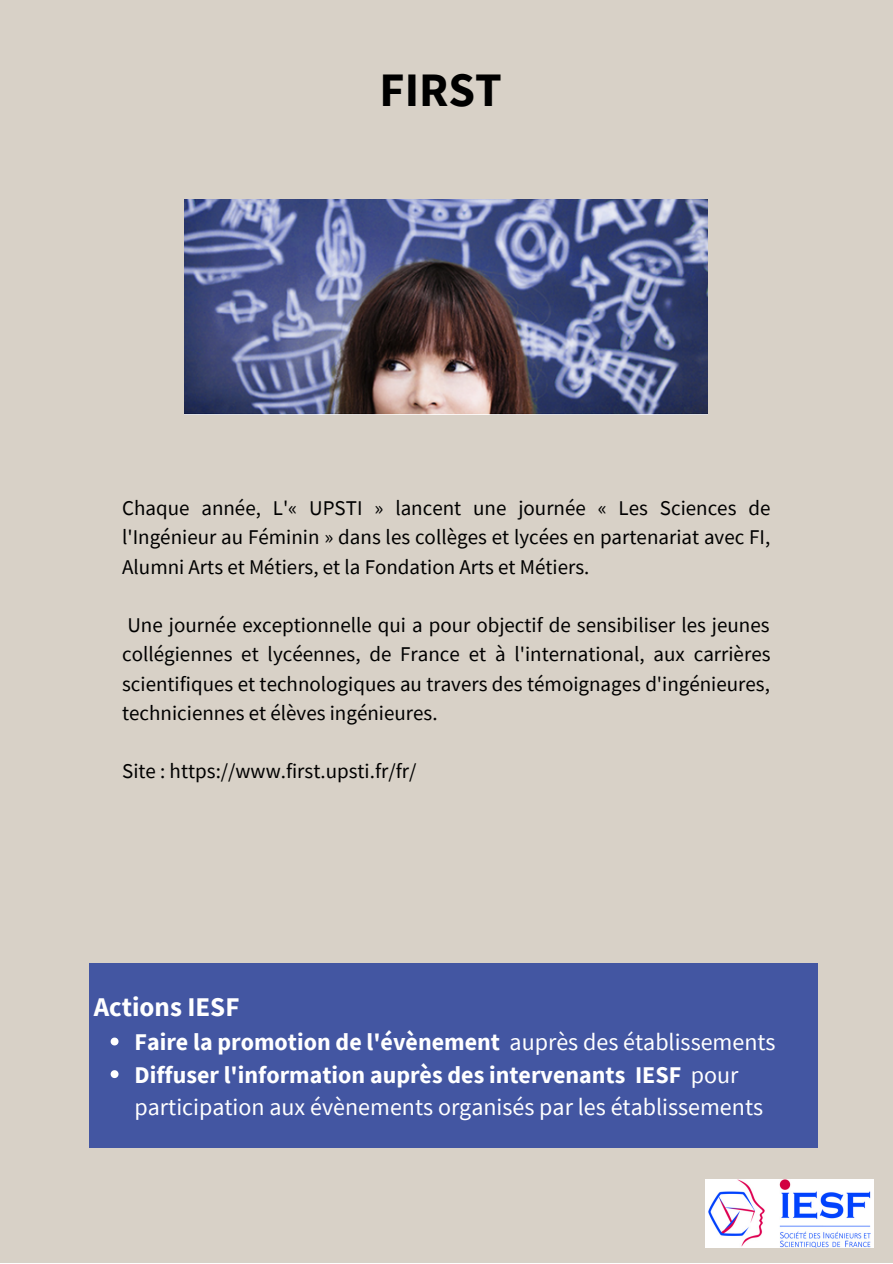
<style>
.page{position:relative;width:893px;height:1264px;background:#fff}
.page>*{position:absolute;margin:0;border:0;box-sizing:border-box;transform-origin:0 0}
.t1{font:700 48px "Source Sans Pro";color:#000}
.t2{font:700 27px "Source Sans Pro";color:#fff}
.t3{font:24px/32.5px "Source Sans Pro";color:#fff}
.t4{font:21px/29.2px "Source Sans Pro";color:#000;text-align:justify}
.s1{font-weight:700}
</style>
<div class="page">
<div style="left:0;top:0;width:892px;height:1262px;background:#d8d1c7"></div>
<img style="left:185px;top:200px;width:522px;height:214px">
<div style="left:89px;top:963px;width:728px;height:184px;background:#4356a2"></div>
<svg style="left:111px;top:1037px;width:7px;height:8px"></svg>
<svg style="left:111px;top:1070px;width:7px;height:8px"></svg>
<img style="left:705px;top:1179px;width:168px;height:67px">
<h1 class="t1" style="left:379px;top:58px;width:124px">FIRST</h1>
<p class="t4" style="left:122px;top:493px;width:649px">Chaque année, L'« UPSTI » lancent une journée « Les Sciences de l'Ingénieur au Féminin » dans les collèges et lycées en partenariat avec FI, Alumni Arts et Métiers, et la Fondation Arts et Métiers.</p>
<p class="t4" style="left:122px;top:610px;width:649px">Une journée exceptionnelle qui a pour objectif de sensibiliser les jeunes collégiennes et lycéennes, de France et à l'international, aux carrières scientifiques et technologiques au travers des témoignages d'ingénieures, techniciennes et élèves ingénieures.</p>
<p class="t4" style="left:122px;top:756px;width:296px">Site : https://www.first.upsti.fr/fr/</p>
<p class="t2" style="left:94px;top:989px;width:147px">Actions IESF</p>
<p class="t3" style="left:134px;top:1025px;width:642px"><span class="s1">Faire la promotion de l'évènement</span> auprès des établissements<br><span class="s1">Diffuser l'information auprès des intervenants IESF</span> pour participation aux évènements organisés par les établissements</p>
</div>
